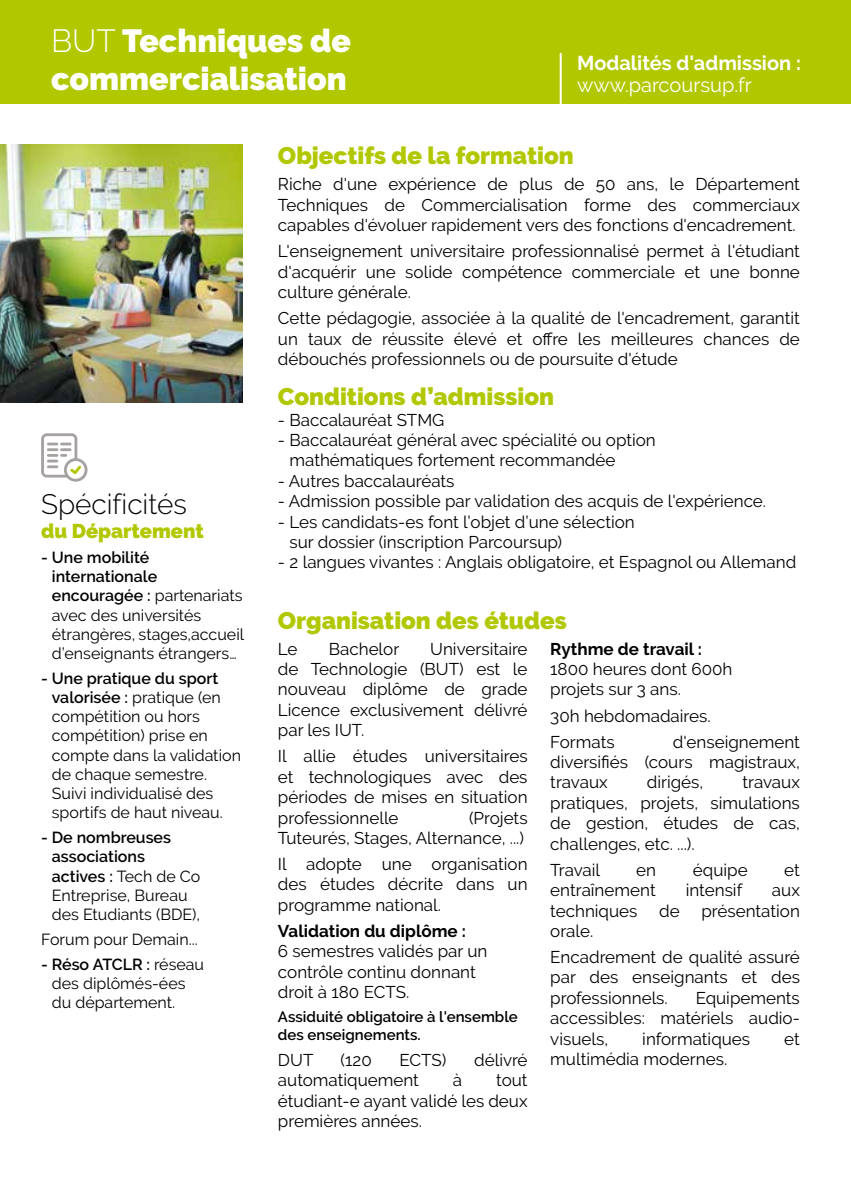
<style>
.page{position:relative;width:851px;height:1191px;background:#fff}
.page>*{position:absolute;margin:0;border:0;box-sizing:border-box;transform-origin:0 0}
.t1{font:900 32px/38.4px "Raleway";color:#fff}
.t2{font:300 28px "Raleway";color:#000}
.t3{font:900 24px "Raleway";color:#b1c800}
.t4{font:700 20px "Raleway";color:#fff}
.t5{font:20px "Raleway";color:#fff}
.t6{font:900 20px "Raleway";color:#b1c800}
.t7{font:17px/20.4px "Raleway";color:#000;text-align:justify}
.t8{font:700 17px "Raleway";color:#000}
.t9{font:16px/19.2px "Raleway";color:#000}
.t10{font:600 15px/18px "Raleway";color:#000}
.s1{font-weight:300}
.s2{font-weight:600}
</style>
<div class="page">
<img style="left:0;top:144px;width:243px;height:258px">
<div style="left:0;top:0;width:850px;height:104px;background:#b1c800"></div>
<hr style="left:559px;top:54px;width:2px;height:61px;background:#fff">
<svg style="left:41px;top:433px;width:46px;height:49px"></svg>
<h1 class="t1" style="left:51px;top:22px;width:301px"><span class="s1">BUT</span> Techniques de commercialisation</h1>
<p class="t4" style="left:577px;top:51px;width:225px">Modalités d'admission :</p>
<p class="t5" style="left:577px;top:73px;width:176px">www.parcoursup.fr</p>
<h2 class="t2" style="left:41px;top:488px;width:147px">Spécificités</h2>
<p class="t6" style="left:41px;top:519px;width:164px">du Département</p>
<p class="t9" style="left:52px;top:547px;width:194px;text-indent:-11px"><span class="s2">- Une mobilité internationale encouragée :</span> partenariats avec des universités étrangères, stages,accueil d’enseignants étrangers…</p>
<p class="t9" style="left:52px;top:668px;width:191px;text-indent:-11px"><span class="s2">- Une pratique du sport valorisée :</span> pratique (en compétition ou hors compétition) prise en compte dans la validation de chaque semestre.<br>Suivi individualisé des sportifs de haut niveau.</p>
<p class="t9" style="left:52px;top:828px;width:150px;text-indent:-11px"><span class="s2">- De nombreuses associations actives :</span> Tech de Co<br>Entreprise, Bureau des Etudiants (BDE),</p>
<p class="t9" style="left:41px;top:929px;width:158px">Forum pour Demain...</p>
<p class="t9" style="left:52px;top:954px;width:154px;text-indent:-11px"><span class="s2">- Réso ATCLR :</span> réseau des diplômés-ées du département.</p>
<h3 class="t3" style="left:278px;top:142px;width:297px">Objectifs de la formation</h3>
<p class="t7" style="left:278px;top:174px;width:523px">Riche d'une expérience de plus de 50 ans, le Département Techniques de Commercialisation forme des commerciaux capables d'évoluer rapidement vers des fonctions d'encadrement.</p>
<p class="t7" style="left:278px;top:241px;width:523px">L'enseignement universitaire professionnalisé permet à l'étudiant d'acquérir une solide compétence commerciale et une bonne culture générale.</p>
<p class="t7" style="left:278px;top:308px;width:523px">Cette pédagogie, associée à la qualité de l'encadrement, garantit un taux de réussite élevé et offre les meilleures chances de débouchés professionnels ou de poursuite d'étude</p>
<h3 class="t3" style="left:278px;top:383px;width:277px">Conditions d’admission</h3>
<p class="t7" style="left:278px;top:409px;width:168px">- Baccalauréat STMG</p>
<p class="t7" style="left:289px;top:430px;width:368px;text-indent:-12px">- Baccalauréat général avec spécialité ou option mathématiques fortement recommandée</p>
<p class="t7" style="left:278px;top:470px;width:178px">- Autres baccalauréats</p>
<p class="t7" style="left:278px;top:491px;width:489px">- Admission possible par validation des acquis de l'expérience.</p>
<p class="t7" style="left:289px;top:511px;width:347px;text-indent:-12px">- Les candidats-es font l’objet d’une sélection sur dossier (inscription Parcoursup)</p>
<p class="t7" style="left:278px;top:552px;width:520px">- 2 langues vivantes : Anglais obligatoire, et Espagnol ou Allemand</p>
<h3 class="t3" style="left:278px;top:606px;width:290px">Organisation des études</h3>
<p class="t7" style="left:278px;top:638px;width:21px">Le</p>
<p class="t7" style="left:329px;top:638px;width:72px">Bachelor</p>
<p class="t7" style="left:278px;top:638px;width:251px;text-indent:152px">Universitaire de Technologie (BUT) est le nouveau diplôme de grade Licence exclusivement délivré par les IUT.</p>
<p class="t7" style="left:278px;top:746px;width:251px">Il allie études universitaires et technologiques avec des périodes de mises en situation professionnelle</p>
<p class="t8" style="left:550px;top:639px;width:153px">Rythme de travail :</p>
<p class="t7" style="left:550px;top:659px;width:184px">1800 heures dont 600h projets sur 3 ans.</p>
<p class="t7" style="left:550px;top:702px;width:162px;line-height:26px">30h hebdomadaires.<br>Formats</p>
<p class="t7" style="left:550px;top:731px;width:251px;text-indent:122px">d'enseignement diversifiés (cours magistraux, travaux</p>
<p class="t7" style="left:646px;top:772px;width:58px">dirigés,</p>
<p class="t7" style="left:550px;top:772px;width:251px;text-indent:192px">travaux pratiques, projets, simulations de gestion, études de cas, challenges, etc. ...).</p>
<p class="t7" style="left:550px;top:859px;width:51px">Travail</p>
<p class="t7" style="left:636px;top:859px;width:21px">en</p>
<p class="t7" style="left:692px;top:859px;width:56px">équipe</p>
<p class="t7" style="left:784px;top:859px;width:17px">et</p>
<p class="t7" style="left:550px;top:880px;width:107px">entraînement</p>
<p class="t7" style="left:685px;top:880px;width:58px">intensif</p>
<p class="t7" style="left:771px;top:880px;width:29px">aux</p>
<p class="t7" style="left:550px;top:900px;width:89px">techniques</p>
<p class="t7" style="left:659px;top:900px;width:22px">de</p>
<p class="t7" style="left:701px;top:900px;width:100px">présentation</p>
<p class="t7" style="left:550px;top:918px;width:251px;line-height:26px">orale.<br>Encadrement de qualité assuré</p>
<p class="t7" style="left:550px;top:967px;width:251px">par des enseignants et des professionnels.</p>
<p class="t7" style="left:278px;top:807px;width:251px;text-align:right">(Projets<br>Tuteurés, Stages, Alternance, ...)</p>
<p class="t7" style="left:278px;top:854px;width:251px">Il adopte une organisation des études décrite dans un programme national.</p>
<p class="t8" style="left:278px;top:921px;width:189px">Validation du diplôme :</p>
<p class="t7" style="left:278px;top:941px;width:211px;text-align:left">6 semestres validés par un contrôle continu donnant droit à 180 ECTS.</p>
<p class="t10" style="left:278px;top:1007px;width:241px">Assiduité obligatoire à l'ensemble des enseignements.</p>
<p class="t7" style="left:278px;top:1049px;width:37px">DUT</p>
<p class="t7" style="left:340px;top:1049px;width:33px">(120</p>
<p class="t7" style="left:399px;top:1049px;width:48px">ECTS)</p>
<p class="t7" style="left:474px;top:1049px;width:55px">délivré</p>
<p class="t7" style="left:278px;top:1070px;width:142px">automatiquement</p>
<p class="t7" style="left:453px;top:1070px;width:11px">à</p>
<p class="t7" style="left:550px;top:987px;width:251px;text-indent:145px">Equipements accessibles: matériels audio&shy;visuels,</p>
<p class="t7" style="left:642px;top:1028px;width:109px">informatiques</p>
<p class="t7" style="left:784px;top:1028px;width:17px">et</p>
<p class="t7" style="left:550px;top:1048px;width:178px">multimédia modernes.</p>
<p class="t7" style="left:278px;top:1070px;width:251px;text-indent:218px">tout étudiant-e ayant validé les deux premières années.</p>
</div>
